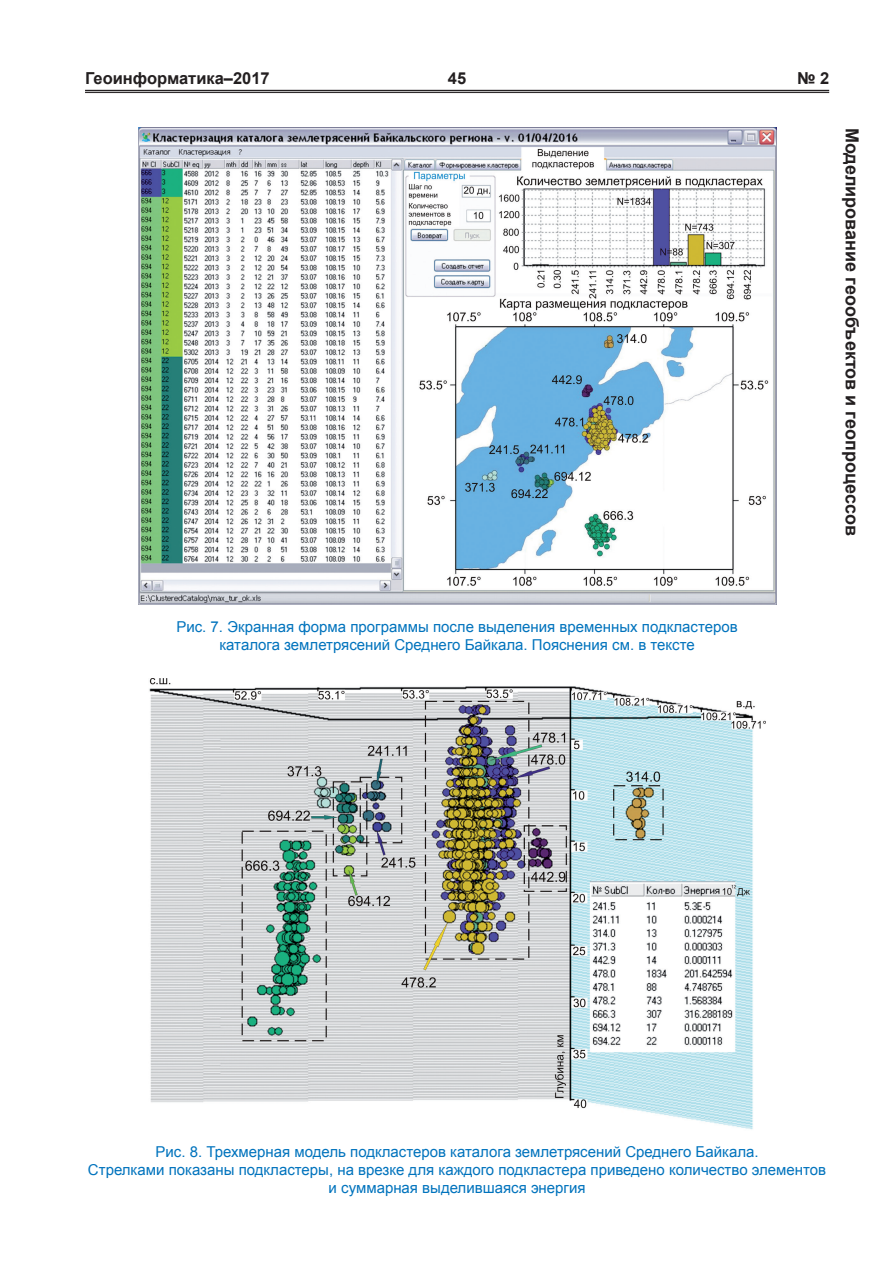
<style>
.page{position:relative;width:893px;height:1263px;background:#fff}
.page>*{position:absolute;margin:0;border:0;box-sizing:border-box;transform-origin:0 0}
.t1{font:700 18px "Arial";color:#231f20}
.t2{font:700 16.5px "Arial";color:#231f20}
.t3{font:15px/18px "Arial";color:#0073bd;text-align:center}
</style>
<div class="page">
<hr style="left:85px;top:90px;width:744px;height:1px;background:#231f20">
<hr style="left:85px;top:92px;width:744px;height:1px;background:#231f20">
<img style="left:138px;top:128px;width:638px;height:476px">
<img style="left:149px;top:678px;width:616px;height:452px">
<p class="t2" style="left:85px;top:68px;width:186px">Геоинформатика–2017</p>
<p class="t2" style="left:448px;top:68px;width:20px">45</p>
<p class="t2" style="left:797px;top:68px;width:34px">№ 2</p>
<p class="t1" style="left:864px;top:128px;width:409px;rotate:90deg">Моделирование геообъектов и геопроцессов</p>
<p class="t3" style="left:176px;top:617px;width:563px">Рис. 7. Экранная форма программы после выделения временных подкластеров каталога землетрясений Среднего Байкала. Пояснения см. в тексте</p>
<p class="t3" style="left:88px;top:1143px;width:740px">Рис. 8. Трехмерная модель подкластеров каталога землетрясений Среднего Байкала.<br>Стрелками показаны подкластеры, на врезке для каждого подкластера приведено количество элементов и суммарная выделившаяся энергия</p>
</div>
